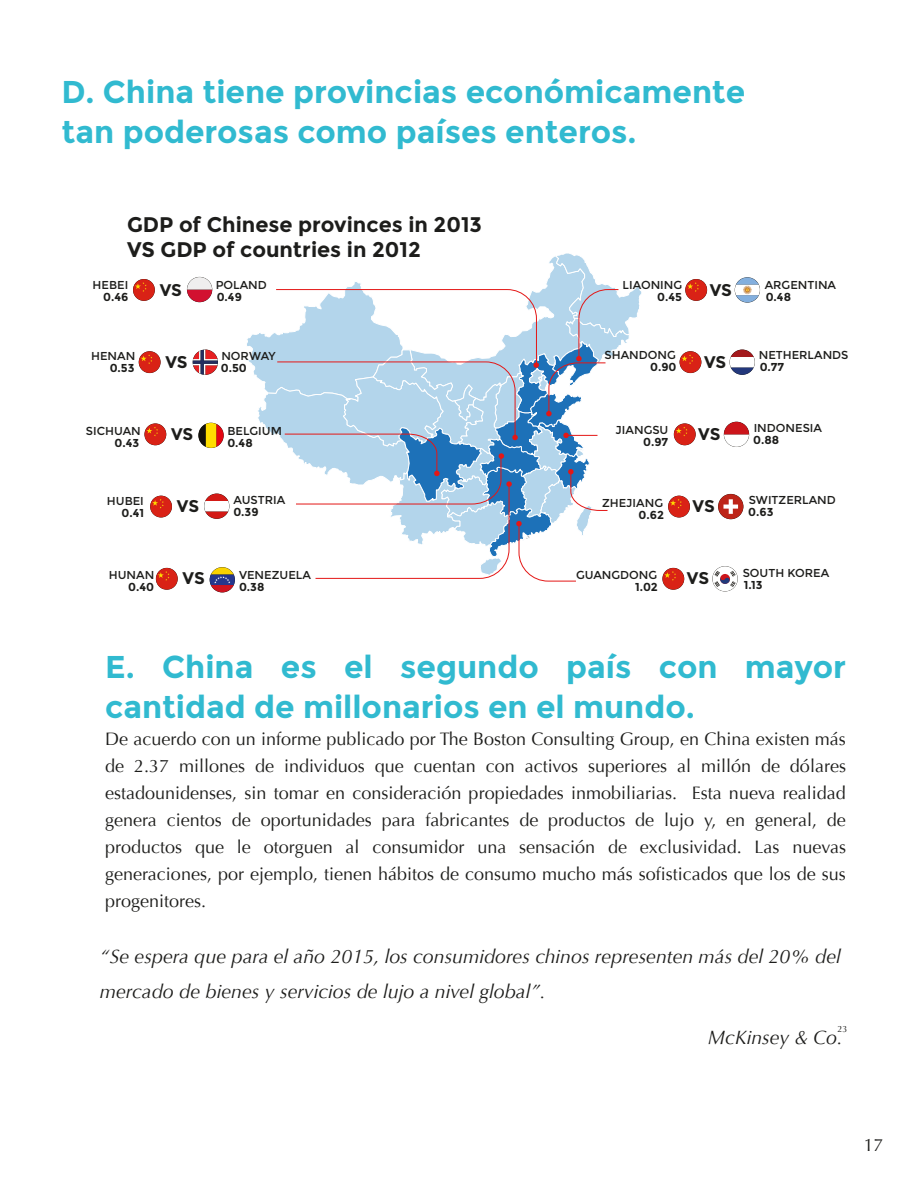
<style>
.page{position:relative;width:915px;height:1191px;background:#fff}
.page>*{position:absolute;margin:0;border:0;box-sizing:border-box;transform-origin:0 0}
.t1{font:700 31.5px/40.3px "Montserrat";color:#31bad0}
.t2{font:700 21.15px/25.3px "Montserrat";color:#1d1d1b}
.t3{font:italic 19.5px/34.3px "Optima";color:#1d1d1b}
.t4{font:18px/27px "Optima";color:#1d1d1b;text-align:justify}
.t5{font:17.7px "Optima";color:#1d1d1b}
.t6{font:700 16.8px "Montserrat";letter-spacing:-.01em;color:#1d1d1b}
.t7{font:11.55px "Montserrat";color:#1d1d1b}
.t8{font:700 11.55px "Montserrat";color:#1d1d1b}
.t9{font:9px "Optima";color:#1d1d1b}
</style>
<div class="page">
<div style="left:133px;top:279px;width:22px;height:22px;background:#d92216;border-radius:50%"></div>
<svg style="left:135px;top:282px;width:11px;height:10px"></svg>
<div style="left:139px;top:351px;width:21px;height:22px;background:#d92216;border-radius:50%"></div>
<svg style="left:141px;top:354px;width:11px;height:10px"></svg>
<div style="left:144px;top:423px;width:22px;height:22px;background:#d92216;border-radius:50%"></div>
<svg style="left:146px;top:427px;width:12px;height:9px"></svg>
<svg style="left:150px;top:495px;width:22px;height:22px"></svg>
<div style="left:150px;top:496px;width:22px;height:21px;background:#d92216;border-radius:50%"></div>
<svg style="left:152px;top:499px;width:12px;height:9px"></svg>
<svg style="left:156px;top:568px;width:22px;height:21px"></svg>
<div style="left:156px;top:568px;width:21px;height:21px;background:#d92216;border-radius:50%"></div>
<svg style="left:158px;top:571px;width:11px;height:10px"></svg>
<div style="left:685px;top:279px;width:21px;height:22px;background:#d92216;border-radius:50%"></div>
<svg style="left:687px;top:282px;width:11px;height:10px"></svg>
<div style="left:679px;top:351px;width:22px;height:22px;background:#d92216;border-radius:50%"></div>
<svg style="left:681px;top:354px;width:12px;height:10px"></svg>
<div style="left:673px;top:423px;width:22px;height:22px;background:#d92216;border-radius:50%"></div>
<svg style="left:675px;top:427px;width:12px;height:9px"></svg>
<svg style="left:668px;top:495px;width:21px;height:22px"></svg>
<div style="left:668px;top:496px;width:21px;height:21px;background:#d92216;border-radius:50%"></div>
<svg style="left:670px;top:499px;width:11px;height:9px"></svg>
<div style="left:662px;top:568px;width:22px;height:21px;background:#d92216;border-radius:50%"></div>
<svg style="left:664px;top:571px;width:11px;height:10px"></svg>
<svg style="left:723px;top:422px;width:25px;height:25px"></svg>
<svg style="left:198px;top:423px;width:25px;height:25px"></svg>
<svg style="left:187px;top:277px;width:25px;height:25px"></svg>
<svg style="left:729px;top:350px;width:25px;height:25px"></svg>
<svg style="left:734px;top:277px;width:25px;height:25px"></svg>
<svg style="left:192px;top:349px;width:26px;height:26px"></svg>
<svg style="left:193px;top:350px;width:25px;height:25px"></svg>
<svg style="left:204px;top:494px;width:25px;height:25px"></svg>
<svg style="left:210px;top:567px;width:25px;height:25px"></svg>
<svg style="left:717px;top:494px;width:26px;height:25px"></svg>
<div style="left:718px;top:494px;width:25px;height:25px;background:#bd2418;border-radius:50%"></div>
<svg style="left:723px;top:499px;width:14px;height:15px"></svg>
<svg style="left:247px;top:253px;width:395px;height:328px"></svg>
<svg style="left:714px;top:571px;width:21px;height:16px"></svg>
<hr style="left:566px;top:435px;width:31px;height:1px;background:#e41716">
<h1 class="t1" style="left:62px;top:72px;width:685px">D. China tiene provincias económicamente tan poderosas como países enteros.</h1>
<p class="t2" style="left:127px;top:211px;width:356px">GDP of Chinese provinces in 2013<br>VS GDP of countries in 2012</p>
<p class="t6" style="left:160px;top:280px;width:24px">VS</p>
<p class="t7" style="left:216px;top:278px;width:53px">POLAND</p>
<p class="t7" style="left:93px;top:278px;width:37px">HEBEI</p>
<p class="t8" style="left:103px;top:290px;width:27px">0.46</p>
<p class="t8" style="left:217px;top:290px;width:27px">0.49</p>
<p class="t7" style="left:622px;top:278px;width:61px">LIAONING</p>
<p class="t8" style="left:657px;top:290px;width:26px">0.45</p>
<p class="t6" style="left:709px;top:280px;width:24px">VS</p>
<p class="t7" style="left:764px;top:278px;width:73px">ARGENTINA</p>
<p class="t8" style="left:765px;top:290px;width:27px">0.48</p>
<p class="t7" style="left:91px;top:349px;width:46px">HENAN</p>
<p class="t8" style="left:110px;top:361px;width:26px">0.53</p>
<p class="t6" style="left:165px;top:352px;width:24px">VS</p>
<p class="t7" style="left:221px;top:350px;width:56px">NORWAY</p>
<p class="t8" style="left:221px;top:361px;width:28px">0.50</p>
<p class="t7" style="left:604px;top:348px;width:73px">SHANDONG</p>
<p class="t8" style="left:650px;top:360px;width:28px">0.90</p>
<p class="t6" style="left:703px;top:352px;width:24px">VS</p>
<p class="t7" style="left:758px;top:348px;width:91px">NETHERLANDS</p>
<p class="t8" style="left:759px;top:360px;width:26px">0.77</p>
<p class="t7" style="left:86px;top:424px;width:56px">SICHUAN</p>
<p class="t8" style="left:114px;top:436px;width:26px">0.43</p>
<p class="t6" style="left:171px;top:424px;width:24px">VS</p>
<p class="t7" style="left:227px;top:424px;width:56px">BELGIUM</p>
<p class="t8" style="left:227px;top:436px;width:27px">0.48</p>
<p class="t7" style="left:615px;top:423px;width:54px">JIANGSU</p>
<p class="t8" style="left:643px;top:435px;width:27px">0.97</p>
<p class="t6" style="left:698px;top:424px;width:24px">VS</p>
<p class="t7" style="left:753px;top:421px;width:70px">INDONESIA</p>
<p class="t8" style="left:753px;top:433px;width:27px">0.88</p>
<p class="t7" style="left:107px;top:494px;width:38px">HUBEI</p>
<p class="t8" style="left:121px;top:506px;width:24px">0.41</p>
<p class="t6" style="left:177px;top:496px;width:24px">VS</p>
<p class="t7" style="left:233px;top:493px;width:53px">AUSTRIA</p>
<p class="t8" style="left:233px;top:505px;width:27px">0.39</p>
<p class="t7" style="left:602px;top:496px;width:62px">ZHEJIANG</p>
<p class="t8" style="left:638px;top:508px;width:27px">0.62</p>
<p class="t6" style="left:692px;top:496px;width:24px">VS</p>
<p class="t7" style="left:748px;top:493px;width:89px">SWITZERLAND</p>
<p class="t8" style="left:748px;top:505px;width:27px">0.63</p>
<p class="t7" style="left:109px;top:568px;width:47px">HUNAN</p>
<p class="t8" style="left:128px;top:580px;width:27px">0.40</p>
<p class="t6" style="left:182px;top:568px;width:24px">VS</p>
<p class="t7" style="left:239px;top:568px;width:73px">VENEZUELA</p>
<p class="t8" style="left:239px;top:580px;width:27px">0.38</p>
<p class="t7" style="left:576px;top:568px;width:83px">GUANGDONG</p>
<p class="t8" style="left:635px;top:580px;width:24px">1.02</p>
<p class="t6" style="left:686px;top:568px;width:24px">VS</p>
<p class="t7" style="left:742px;top:566px;width:88px">SOUTH KOREA</p>
<p class="t8" style="left:743px;top:578px;width:21px">1.13</p>
<h1 class="t1" style="left:105px;top:646px;width:742px">E. China es el segundo país con mayor cantidad de millonarios en el mundo.</h1>
<p class="t4" style="left:105px;top:726px;width:742px">De acuerdo con un informe publicado por The Boston Consulting Group, en China existen más de 2.37 millones de individuos que cuentan con activos superiores al millón de dólares estadounidenses, sin tomar en consideración propiedades inmobiliarias. Esta nueva realidad genera cientos de oportunidades para fabricantes de productos de lujo y, en general, de productos que le otorguen al consumidor una sensación de exclusividad. Las nuevas generaciones, por ejemplo, tienen hábitos de consumo mucho más sofisticados que los de sus progenitores.</p>
<p class="t3" style="left:100px;top:939px;width:742px">“Se espera que para el año 2015, los consumidores chinos representen más del 20% del mercado de bienes y servicios de lujo a nivel global”.</p>
<p class="t3" style="left:707px;top:1020px;width:136px">McKinsey &amp; Co.</p>
<p class="t9" style="left:837px;top:1024px;width:12px">23</p>
<p class="t5" style="left:863px;top:1134px;width:21px">17</p>
</div>
